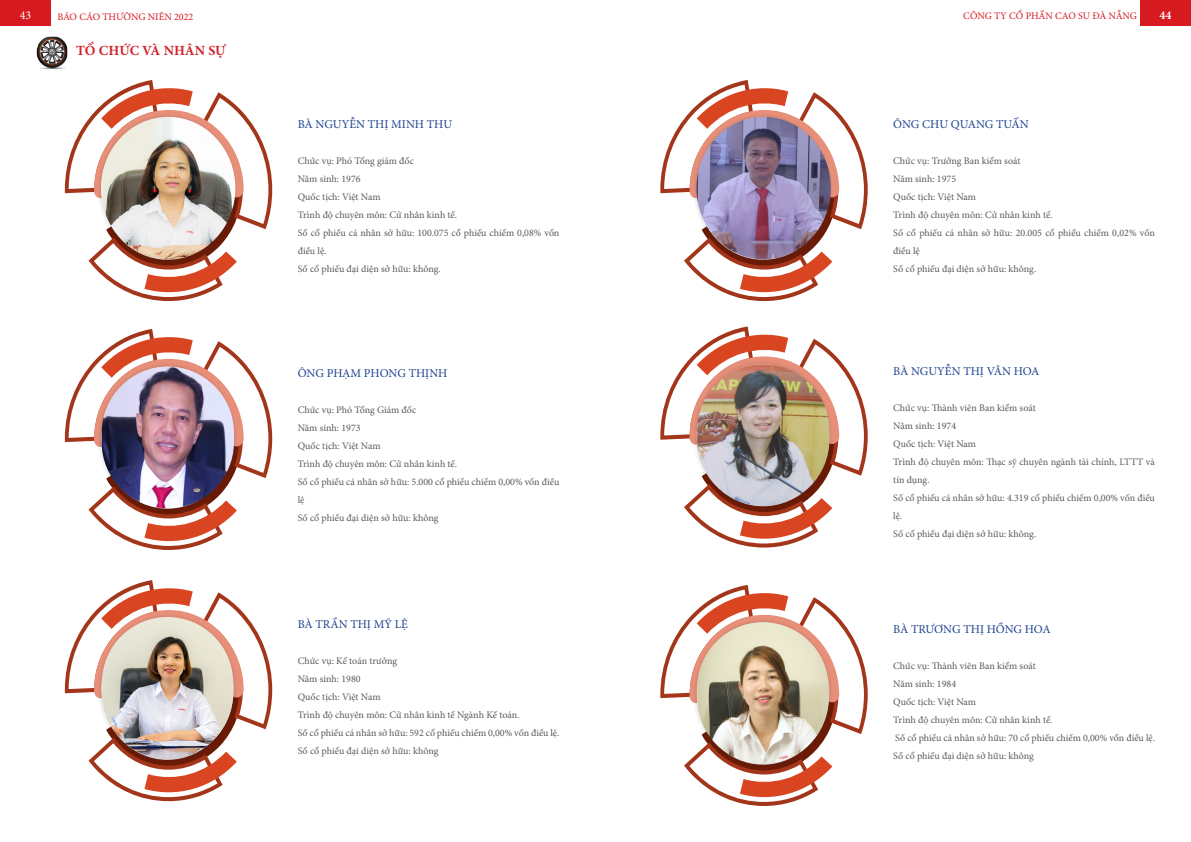
<style>
.page{position:relative;width:1191px;height:842px;background:#fff}
.page>*{position:absolute;margin:0;border:0;box-sizing:border-box;transform-origin:0 0}
.t1{font:700 14px "Minion Pro";letter-spacing:.005em;color:#ce2428}
.t2{font:12px "Minion Pro";color:#204491}
.t3{font:12px "Minion Pro";color:#fff}
.t4{font:700 12px "Minion Pro";color:#fff}
.t5{font:10px/18px "Minion Pro";color:#58595b}
.t6{font:10px "Minion Pro";color:#d71920}
</style>
<div class="page">
<div style="left:0;top:0;width:51px;height:26px;background:#d71920"></div>
<div style="left:1140px;top:0;width:51px;height:26px;background:#d71920"></div>
<img style="left:36px;top:37px;width:31px;height:32px">
<svg style="left:65px;top:580px;width:207px;height:221px"></svg>
<svg style="left:94px;top:582px;width:150px;height:216px"></svg>
<svg style="left:65px;top:80px;width:207px;height:221px"></svg>
<svg style="left:94px;top:82px;width:150px;height:216px"></svg>
<svg style="left:660px;top:80px;width:207px;height:221px"></svg>
<svg style="left:689px;top:82px;width:150px;height:216px"></svg>
<svg style="left:65px;top:329px;width:207px;height:221px"></svg>
<svg style="left:94px;top:331px;width:150px;height:216px"></svg>
<svg style="left:660px;top:326px;width:207px;height:222px"></svg>
<svg style="left:689px;top:329px;width:150px;height:216px"></svg>
<svg style="left:660px;top:585px;width:207px;height:221px"></svg>
<svg style="left:689px;top:587px;width:150px;height:216px"></svg>
<img style="left:101px;top:117px;width:134px;height:142px">
<img style="left:696px;top:117px;width:135px;height:142px">
<img style="left:102px;top:367px;width:132px;height:141px;border-radius:66px">
<img style="left:697px;top:364px;width:132px;height:142px;border-radius:66px">
<img style="left:102px;top:617px;width:131px;height:142px;border-radius:66px">
<img style="left:697px;top:622px;width:131px;height:142px;border-radius:66px">
<p class="t3" style="left:20px;top:7px;width:13px">43</p>
<p class="t6" style="left:57px;top:10px;width:137px">BÁO CÁO THƯỜNG NIÊN 2022</p>
<p class="t6" style="left:963px;top:9px;width:175px">CÔNG TY CỔ PHẦN CAO SU ĐÀ NẴNG</p>
<p class="t4" style="left:1159px;top:6px;width:13px">44</p>
<h1 class="t1" style="left:76px;top:41px;width:151px">TỔ CHỨC VÀ NHÂN SỰ</h1>
<p class="t2" style="left:298px;top:116px;width:156px">BÀ NGUYỄN THỊ MINH THU</p>
<p class="t5" style="left:298px;top:152px;width:263px">Chức vụ: Phó Tổng giám đốc<br>Năm sinh: 1976<br>Quốc tịch: Việt Nam<br>Trình độ chuyên môn: Cử nhân kinh tế.<br>Số cổ phiếu cá nhân sở hữu: 100.075 cổ phiếu chiếm 0,08% vốn điều lệ.<br>Số cổ phiếu đại diện sở hữu: không.</p>
<p class="t2" style="left:298px;top:365px;width:151px">ÔNG PHẠM PHONG THỊNH</p>
<p class="t5" style="left:298px;top:401px;width:263px">Chức vụ: Phó Tổng Giám đốc<br>Năm sinh: 1973<br>Quốc tịch: Việt Nam<br>Trình độ chuyên môn: Cử nhân kinh tế.<br>Số cổ phiếu cá nhân sở hữu: 5.000 cổ phiếu chiếm 0,00% vốn điều lệ<br>Số cổ phiếu đại diện sở hữu: không</p>
<p class="t2" style="left:298px;top:616px;width:112px">BÀ TRẦN THỊ MỸ LỆ</p>
<p class="t5" style="left:298px;top:652px;width:263px">Chức vụ: Kế toán trưởng<br>Năm sinh: 1980<br>Quốc tịch: Việt Nam<br>Trình độ chuyên môn: Cử nhân kinh tế Ngành Kế toán.<br>Số cổ phiếu cá nhân sở hữu: 592 cổ phiếu chiếm 0,00% vốn điều lệ.<br>Số cổ phiếu đại diện sở hữu: không</p>
<p class="t2" style="left:893px;top:116px;width:137px">ÔNG CHU QUANG TUẤN</p>
<p class="t5" style="left:893px;top:152px;width:263px">Chức vụ: Trưởng Ban kiểm soát<br>Năm sinh: 1975<br>Quốc tịch: Việt Nam<br>Trình độ chuyên môn: Cử nhân kinh tế.<br>Số cổ phiếu cá nhân sở hữu: 20.005 cổ phiếu chiếm 0,02% vốn điều lệ<br>Số cổ phiếu đại diện sở hữu: không.</p>
<p class="t2" style="left:893px;top:363px;width:148px">BÀ NGUYỄN THỊ VÂN HOA</p>
<p class="t5" style="left:893px;top:398px;width:263px">Chức vụ: Thành viên Ban kiểm soát<br>Năm sinh: 1974<br>Quốc tịch: Việt Nam<br>Trình độ chuyên môn: Thạc sỹ chuyên ngành tài chính, LTTT và tín dụng.<br>Số cổ phiếu cá nhân sở hữu: 4.319 cổ phiếu chiếm 0,00% vốn điều lệ.<br>Số cổ phiếu đại diện sở hữu: không.</p>
<p class="t2" style="left:893px;top:621px;width:159px">BÀ TRƯƠNG THỊ HỒNG HOA</p>
<p class="t5" style="left:893px;top:657px;width:263px">Chức vụ: Thành viên Ban kiểm soát<br>Năm sinh: 1984<br>Quốc tịch: Việt Nam<br>Trình độ chuyên môn: Cử nhân kinh tế.<br>Số cổ phiếu cá nhân sở hữu: 70 cổ phiếu chiếm 0,00% vốn điều lệ.<br>Số cổ phiếu đại diện sở hữu: không</p>
</div>
